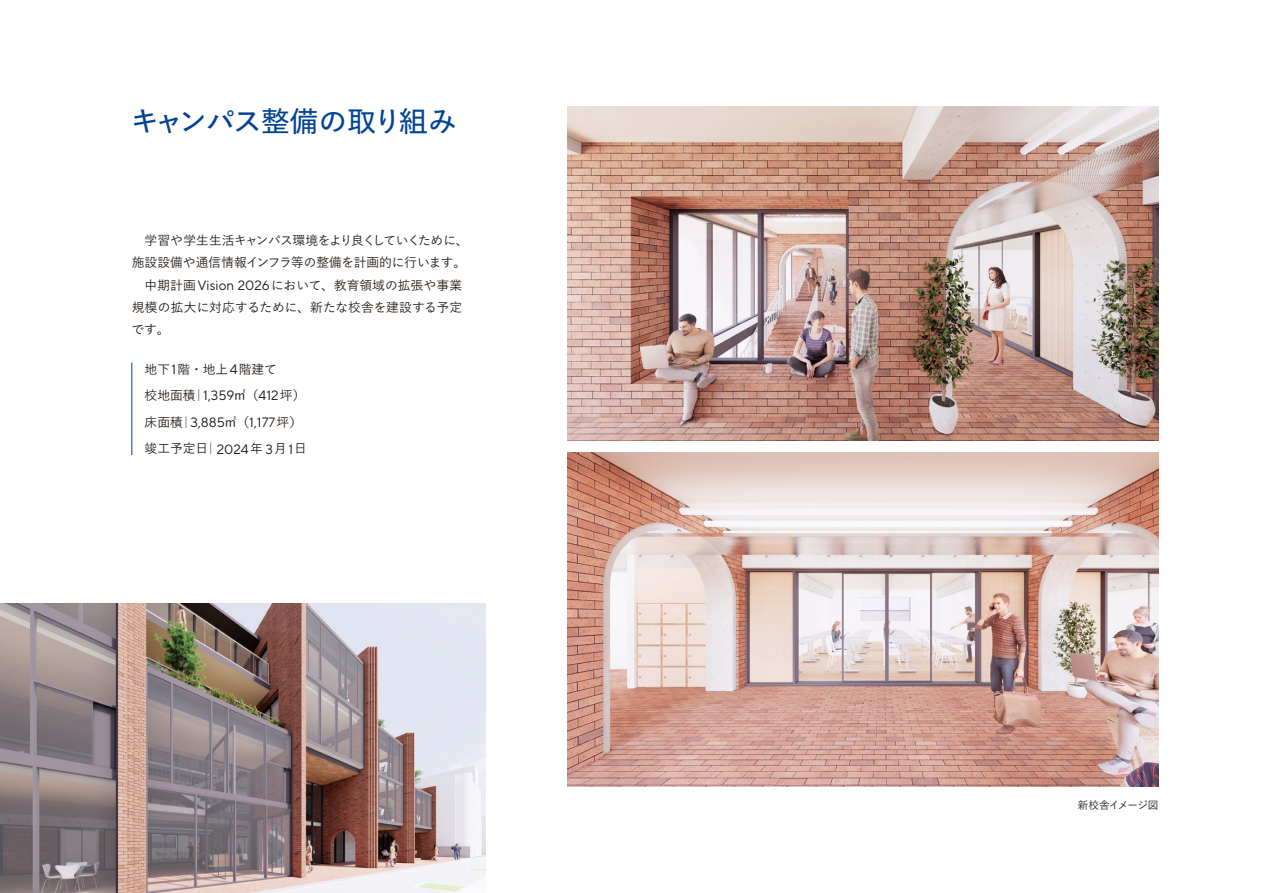
<style>
.page{position:relative;width:1263px;height:893px;background:#fff}
.page>*{position:absolute;margin:0;border:0;box-sizing:border-box;transform-origin:0 0}
.親_ページタイトル{font:28.65px "Yu Gothic Std D";letter-spacing:-.04em;color:#004294}
.本文_ヨコ基準{font:13.5px "TT Norms";color:#221815}
.本文_ヨコ基準-2{font:12.75px/22.4px "Yu Gothic Std M";color:#221815;text-align:justify}
.本文_ヨコ基準-3{font:12.75px/22.4px "Yu Gothic Std M";letter-spacing:-.025em;color:#221815}
.本文_ヨコ基準-4{font:10.65px "Yu Gothic Std M";letter-spacing:-.065em;color:#221815}
.s1{font-family:"TT Norms";font-size:13.5px}
.s2{font-family:"Yu Gothic Std M";font-size:12.75px}
</style>
<div class="page">
<img style="left:568px;top:453px;width:590px;height:334px">
<img style="left:568px;top:106px;width:590px;height:334px">
<img style="left:0;top:604px;width:486px;height:289px">
<hr style="left:132px;top:362px;width:1px;height:93px;background:#004294">
<p class="親_ページタイトル" style="left:130px;top:100px;width:328px">キャンパス整備の取り組み</p>
<p class="本文_ヨコ基準-3" style="left:132px;top:228px;width:338px">　学習や学生生活キャンパス環境をより良くしていくために、施設設備や通信情報インフラ等の整備を計画的に行います。</p>
<p class="本文_ヨコ基準-2" style="left:131px;top:273px;width:332px">　中期計画<span class="s1">Vision 2026</span>において、教育領域の拡張や事業規模の拡大に対応するために、新たな校舎を建設する予定です。</p>
<p class="本文_ヨコ基準-2" style="left:145px;top:357px;width:134px">地下<span class="s1">1</span>階・地上<span class="s1">4</span>階建て</p>
<p class="本文_ヨコ基準-2" style="left:145px;top:384px;width:162px">校地面積｜<span class="s1">1,359</span>㎡（<span class="s1">412</span>坪）</p>
<p class="本文_ヨコ基準" style="left:145px;top:414px;width:159px"><span class="s2">床面積｜</span>3,885<span class="s2">㎡（</span>1,177<span class="s2">坪）</span></p>
<p class="本文_ヨコ基準-2" style="left:145px;top:437px;width:164px">竣工予定日｜ <span class="s1">2024</span>年 <span class="s1">3</span>月 <span class="s1">1</span>日</p>
<p class="本文_ヨコ基準-4" style="left:1078px;top:797px;width:82px">新校舎イメージ図</p>
</div>
